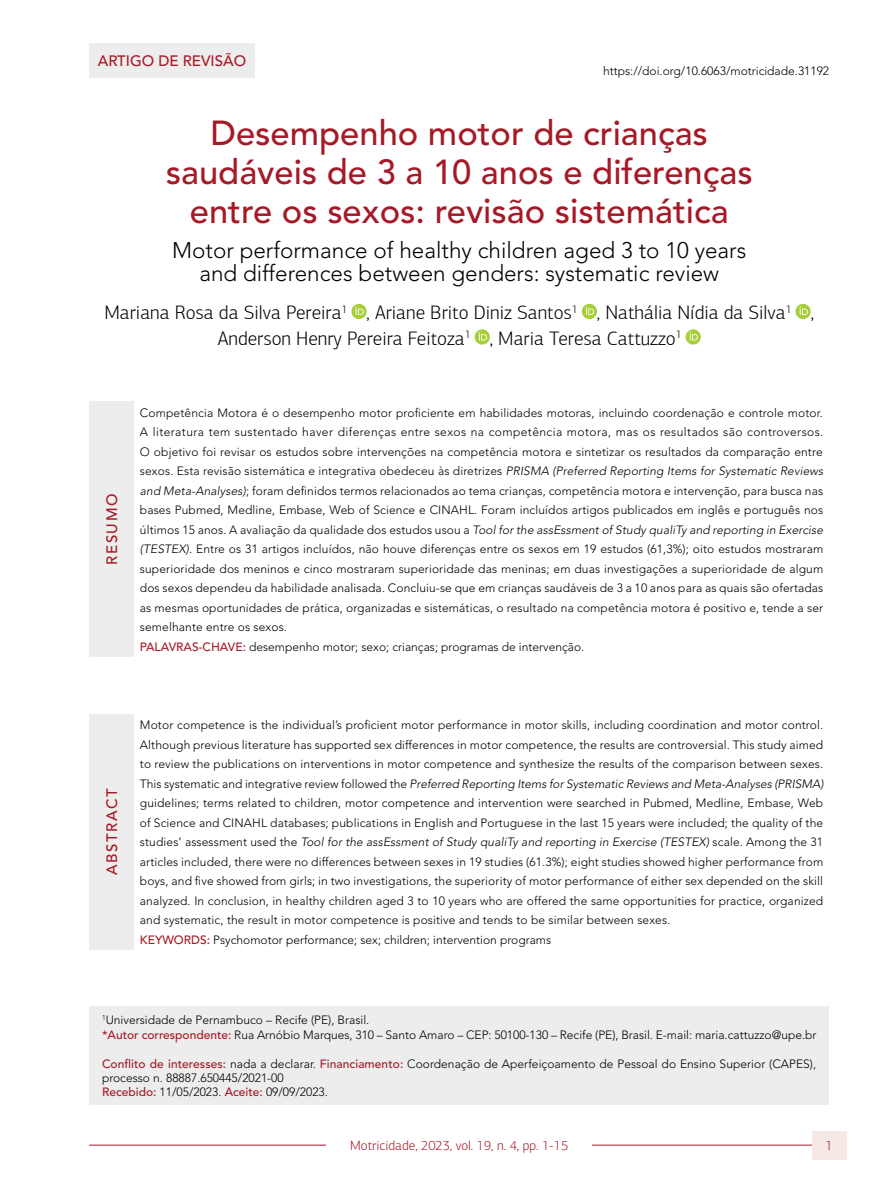
<style>
.page{position:relative;width:893px;height:1191px;background:#fff}
.page>*{position:absolute;margin:0;border:0;box-sizing:border-box;transform-origin:0 0}
.t1{font:500 34.5px/39px "Avenir LT Std";color:#a61926;text-align:center}
.t2{font:300 22.5px/22.5px "Avenir LT Std";color:#000;text-align:center}
.t3{font:300 19.5px/25.5px "PF Agora Sans Pro";color:#000}
.t4{font:500 15px "Avenir LT Std";color:#a61926}
.t5{font:500 15px "Avenir LT Std";letter-spacing:.1em;color:#a61926}
.t6{font:500 15px "Avenir LT Std";letter-spacing:.05em;color:#a61926}
.t7{font:300 13.5px "PF Agora Sans Pro";color:#a61926}
.t8{font:300 12px/19.5px "Avenir LT Std";letter-spacing:.01em;color:#000}
.s1{font-style:italic}
.s2{font-weight:500;color:#a61926}
</style>
<div class="page">
<hr style="left:89px;top:1144px;width:740px;height:1px;background:#a61926">
<div style="left:812px;top:1130px;width:34px;height:29px;background:#f6e8e4"></div>
<div style="left:89px;top:43px;width:166px;height:34px;background:#ededed"></div>
<div style="left:89px;top:1006px;width:740px;height:99px;background:#ededed"></div>
<svg style="left:351px;top:304px;width:16px;height:15px"></svg>
<svg style="left:355px;top:307px;width:9px;height:8px"></svg>
<div style="left:582px;top:304px;width:15px;height:15px;background:#a6ce39;border-radius:50%"></div>
<svg style="left:586px;top:307px;width:8px;height:8px"></svg>
<svg style="left:795px;top:304px;width:16px;height:15px"></svg>
<svg style="left:800px;top:307px;width:8px;height:8px"></svg>
<svg style="left:475px;top:329px;width:15px;height:15px"></svg>
<svg style="left:479px;top:332px;width:8px;height:8px"></svg>
<svg style="left:686px;top:329px;width:15px;height:15px"></svg>
<svg style="left:690px;top:332px;width:8px;height:8px"></svg>
<div style="left:89px;top:402px;width:45px;height:255px;background:#ededed"></div>
<div style="left:89px;top:714px;width:45px;height:235px;background:#ededed"></div>
<div style="left:327px;top:1133px;width:265px;height:23px;background:#fff"></div>
<p class="t4" style="left:98px;top:52px;width:150px">ARTIGO DE REVISÃO</p>
<p class="t8" style="left:603px;top:61px;width:228px">https://doi.org/10.6063/motricidade.31192</p>
<h1 class="t1" style="left:166px;top:114px;width:588px">Desempenho motor de crianças saudáveis de 3 a 10 anos e diferenças entre os sexos: revisão sistemática</h1>
<h2 class="t2" style="left:172px;top:239px;width:576px">Motor performance of healthy children aged 3 to 10 years and differences between genders: systematic review</h2>
<h3 class="t3" style="left:218px;top:300px;width:598px;text-indent:-113px">Mariana Rosa da Silva Pereira<sup>1</sup> , Ariane Brito Diniz Santos<sup>1</sup> , Nathália Nídia da Silva<sup>1</sup> ,<br>Anderson Henry Pereira Feitoza<sup>1</sup> , Maria Teresa Cattuzzo<sup>1</sup></h3>
<p class="t6" style="left:103px;top:564px;width:72px;rotate:-90deg">RESUMO</p>
<p class="t8" style="left:140px;top:403px;width:685px">Competência Motora é o desempenho motor proficiente em habilidades motoras, incluindo coordenação e controle motor.<br>A literatura tem sustentado haver diferenças entre sexos na competência motora, mas os resultados são controversos.<br>O objetivo foi revisar os estudos sobre intervenções na competência motora e sintetizar os resultados da comparação entre sexos. Esta revisão sistemática e integrativa obedeceu às diretrizes <span class="s1">PRISMA (Preferred Reporting Items for Systematic Reviews and Meta-Analyses)</span>; foram definidos termos relacionados ao tema crianças, competência motora e intervenção, para busca nas bases Pubmed, Medline, Embase, Web of Science e CINAHL. Foram incluídos artigos publicados em inglês e português nos últimos 15 anos. A avaliação da qualidade dos estudos usou a <span class="s1">Tool for the assEssment of Study qualiTy and reporting in Exercise (TESTEX).</span> Entre os 31 artigos incluídos, não houve diferenças entre os sexos em 19 estudos (61,3%); oito estudos mostraram superioridade dos meninos e cinco mostraram superioridade das meninas; em duas investigações a superioridade de algum dos sexos dependeu da habilidade analisada. Concluiu-se que em crianças saudáveis de 3 a 10 anos para as quais são ofertadas as mesmas oportunidades de prática, organizadas e sistemáticas, o resultado na competência motora é positivo e, tende a ser semelhante entre os sexos.<br><span class="s2">PALAVRAS-CHAVE:</span> desempenho motor; sexo; crianças; programas de intervenção.</p>
<p class="t5" style="left:103px;top:875px;width:88px;rotate:-90deg">ABSTRACT</p>
<p class="t8" style="left:140px;top:715px;width:685px">Motor competence is the individual’s proficient motor performance in motor skills, including coordination and motor control.<br>Although previous literature has supported sex differences in motor competence, the results are controversial. This study aimed to review the publications on interventions in motor competence and synthesize the results of the comparison between sexes.<br>This systematic and integrative review followed the <span class="s1">Preferred Reporting Items for Systematic Reviews and Meta-Analyses (PRISMA) </span>guidelines; terms related to children, motor competence and intervention were searched in Pubmed, Medline, Embase, Web of Science and CINAHL databases; publications in English and Portuguese in the last 15 years were included; the quality of the studies’ assessment used the <span class="s1">Tool for the assEssment of Study qualiTy and reporting in Exercise (TESTEX)</span> scale. Among the 31 articles included, there were no differences between sexes in 19 studies (61.3%); eight studies showed higher performance from boys, and five showed from girls; in two investigations, the superiority of motor performance of either sex depended on the skill analyzed. In conclusion, in healthy children aged 3 to 10 years who are offered the same opportunities for practice, organized and systematic, the result in motor competence is positive and tends to be similar between sexes.<br><span class="s2">KEYWORDS:</span> Psychomotor performance; sex; children; intervention programs</p>
<p class="t8" style="left:102px;top:1013px;width:716px;line-height:14.4px"><sup>1</sup>Universidade de Pernambuco – Recife (PE), Brasil.<br><span class="s2">*Autor correspondente:</span> Rua Arnóbio Marques, 310 – Santo Amaro – CEP: 50100-130 – Recife (PE), Brasil. E-mail: maria.cattuzzo@upe.br</p>
<p class="t8" style="left:102px;top:1056px;width:716px;line-height:14.4px"><span class="s2">Conflito de interesses:</span> nada a declarar. <span class="s2">Financiamento:</span> Coordenação de Aperfeiçoamento de Pessoal do Ensino Superior (CAPES), processo n. 88887.650445/2021-00<br><span class="s2">Recebido:</span> 11/05/2023. <span class="s2">Aceite:</span> 09/09/2023.</p>
<p class="t7" style="left:351px;top:1137px;width:192px">Geriatr Gerontol Aging. 20XX;XX(X):</p>
<p class="t7" style="left:826px;top:1137px;width:9px">1</p>
<p class="t7" style="left:350px;top:1137px;width:220px">Motricidade, 2023, vol. 19, n. 4, pp. 1-15</p>
</div>
